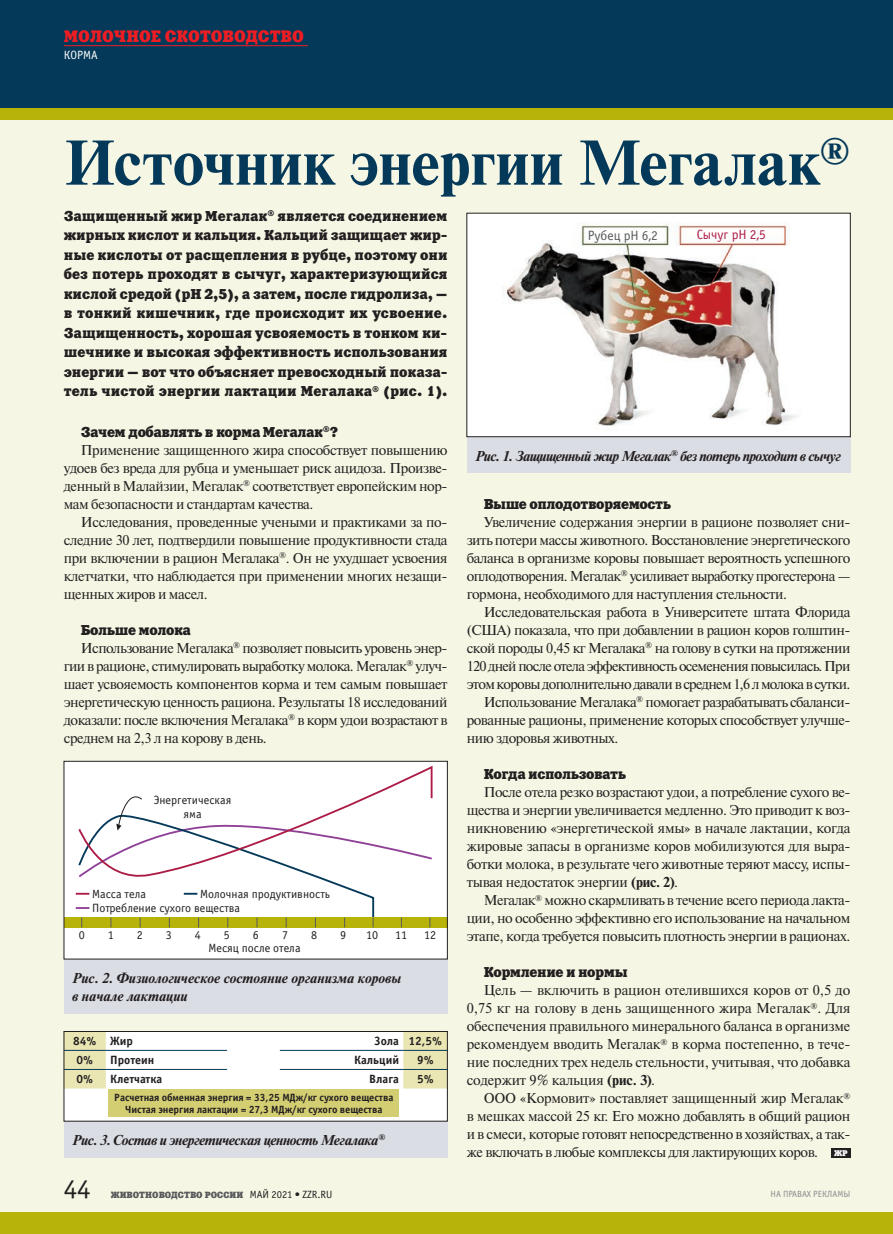
<style>
.page{position:relative;width:893px;height:1234px;background:#fff}
.page>*{position:absolute;margin:0;border:0;box-sizing:border-box;transform-origin:0 0}
.t1{font:700 63px "Newton C";letter-spacing:.005em;color:#043959}
.t2{font:27px "Officina Sans C";color:#231f20}
.t3{font:16.5px "Xenia C";color:#ee1d23}
.t4{font:14.25px/18px "Newton C";letter-spacing:-.03em;color:#231f20;text-align:justify}
.t5{font:14.25px/19.5px "Xenia C";letter-spacing:-.03em;color:#231f20;text-align:justify}
.t6{font:italic 700 14.25px "Newton C";letter-spacing:-.03em;color:#231f20}
.t7{font:italic 700 14.25px/17.2px "Newton C";color:#231f20}
.t8{font:14.25px "Newton C";letter-spacing:-.055em;color:#231f20}
.t9{font:14.25px "Newton C";letter-spacing:-.05em;color:#231f20}
.t10{font:13.5px "Officina Sans C";color:#585a5c}
.t11{font:13.5px "Officina Sans C";color:#ac1c46}
.t12{font:12px/14.2px "Officina Sans C";color:#231f20;text-align:center}
.t13{font:700 12px "Officina Sans C";color:#231f20}
.t14{font:12px "Officina Sans C";color:#fff}
.t15{font:700 10.5px/12px "Officina Sans C";letter-spacing:-.01em;color:#231f20;text-align:center}
.t16{font:9px "Xenia C";color:#57585a}
.t17{font:9px "Officina Sans C";color:#8a8c8f}
.s1{font-family:"Officina Sans C";font-size:10.5px;color:#231f20}
.s2{font-weight:700}
.s3{font-family:"Xenia C";font-size:8.25px;color:#fff}
</style>
<div class="page">
<div style="left:0;top:0;width:893px;height:1233px;background:#f6f6e4"></div>
<div style="left:64px;top:1031px;width:383px;height:89px;background:#fff"></div>
<div style="left:64px;top:761px;width:383px;height:197px;background:#fff"></div>
<div style="left:0;top:107px;width:893px;height:13px;background:#b8b309"></div>
<div style="left:831px;top:1147px;width:19px;height:10px;background:#231f20"></div>
<div style="left:0;top:0;width:893px;height:107px;background:#043959"></div>
<div style="left:0;top:1212px;width:893px;height:21px;background:#b8b309"></div>
<svg style="left:66px;top:1033px;width:380px;height:55px"></svg>
<hr style="left:64px;top:1049px;width:42px;height:1px;background:#043959">
<hr style="left:106px;top:1049px;width:121px;height:1px;background:#043959">
<hr style="left:280px;top:1049px;width:123px;height:1px;background:#043959">
<hr style="left:403px;top:1049px;width:45px;height:1px;background:#043959">
<hr style="left:64px;top:1068px;width:42px;height:1px;background:#043959">
<hr style="left:106px;top:1068px;width:121px;height:1px;background:#043959">
<hr style="left:280px;top:1068px;width:123px;height:1px;background:#043959">
<hr style="left:403px;top:1068px;width:45px;height:1px;background:#043959">
<div style="left:109px;top:1089px;width:290px;height:27px;background:#d4ce73"></div>
<div style="left:64px;top:1121px;width:384px;height:36px;background:#dbdde4"></div>
<div style="left:64px;top:1031px;width:384px;height:90px;border:1px solid #231f20"></div>
<hr style="left:64px;top:45px;width:244px;height:1px;background:#ee1d23">
<div style="left:467px;top:437px;width:383px;height:36px;background:#dbdde4"></div>
<div style="left:467px;top:213px;width:383px;height:223px;background:#fff"></div>
<img style="left:502px;top:223px;width:295px;height:203px">
<div style="left:467px;top:213px;width:383px;height:224px;border:1px solid #231f20"></div>
<div style="left:64px;top:959px;width:384px;height:54px;background:#dbdde4"></div>
<svg style="left:67px;top:767px;width:378px;height:161px"></svg>
<div style="left:64px;top:761px;width:384px;height:198px;border:1px solid #231f20"></div>
<p class="t3" style="left:64px;top:26px;width:63px">КОРМА</p>
<p class="t3" style="left:64px;top:26px;width:242px">МОЛОЧНОЕ СКОТОВОДСТВО</p>
<p class="t14" style="left:64px;top:48px;width:36px">КОРМА</p>
<h1 class="t1" style="left:64px;top:128px;width:788px">Источник энергии Мегалак<sup>®</sup></h1>
<p class="t5" style="left:64px;top:206px;width:385px">Защищенный жир Мегалак<sup>®</sup> является соединением жирных кислот и кальция. Кальций защищает жир&shy;ные кислоты от расщепления в рубце, поэтому они без потерь проходят в сычуг, характеризующийся кислой средой (рН 2,5), а затем, после гидролиза, — в тонкий кишечник, где происходит их усвоение.<br>Защищенность, хорошая усвояемость в тонком ки&shy;шечнике и высокая эффективность использования энергии — вот что объясняет превосходный показа&shy;тель чистой энергии лактации Мегалака<sup>®</sup> (рис. 1).</p>
<p class="t10" style="left:588px;top:228px;width:72px">Рубец pH 6,2</p>
<p class="t11" style="left:697px;top:227px;width:71px">Сычуг pH 2,5</p>
<p class="t5" style="left:81px;top:422px;width:259px">Зачем добавлять в корма Мегалак<sup>®</sup>?</p>
<p class="t4" style="left:64px;top:441px;width:385px;text-indent:17px">Применение защищенного жира способствует повышению удоев без вреда для рубца и уменьшает риск ацидоза. Произве&shy;денный в Малайзии, Мегалак<sup>®</sup> соответствует европейским нор&shy;мам безопасности и стандартам качества.</p>
<p class="t4" style="left:64px;top:513px;width:385px;text-indent:17px">Исследования, проведенные учеными и практиками за по&shy;следние 30 лет, подтвердили повышение продуктивности стада при включении в рацион Мегалака<sup>®</sup>. Он не ухудшает усвоения клетчатки, что наблюдается при применении многих незащи&shy;щенных жиров и масел.</p>
<p class="t5" style="left:81px;top:620px;width:112px">Больше молока</p>
<p class="t4" style="left:64px;top:639px;width:385px;text-indent:17px">Использование Мегалака<sup>®</sup> позволяет повысить уровень энер&shy;гии в рационе, стимулировать выработку молока. Мегалак<sup>®</sup> улуч&shy;шает усвояемость компонентов корма и тем самым повышает энергетическую ценность рациона. Результаты 18 исследований доказали: после включения Мегалака<sup>®</sup> в корм удои возрастают в среднем на 2,3 л на корову в день.</p>
<p class="t12" style="left:154px;top:792px;width:79px">Энергетическая яма</p>
<p class="t12" style="left:92px;top:886px;width:55px">Масса тела</p>
<p class="t12" style="left:92px;top:886px;width:240px;text-align:left;text-indent:108px">Молочная продуктивность<br>Потребление сухого вещества</p>
<p class="t12" style="left:79px;top:928px;width:7px">0</p>
<p class="t12" style="left:108px;top:928px;width:7px">1</p>
<p class="t12" style="left:137px;top:928px;width:7px">2</p>
<p class="t12" style="left:166px;top:928px;width:7px">3</p>
<p class="t12" style="left:195px;top:928px;width:7px">4</p>
<p class="t12" style="left:224px;top:928px;width:7px">5</p>
<p class="t12" style="left:253px;top:928px;width:7px">6</p>
<p class="t12" style="left:282px;top:928px;width:7px">7</p>
<p class="t12" style="left:311px;top:928px;width:7px">8</p>
<p class="t12" style="left:340px;top:928px;width:7px">9</p>
<p class="t12" style="left:366px;top:928px;width:13px">10</p>
<p class="t12" style="left:395px;top:928px;width:13px">11</p>
<p class="t12" style="left:424px;top:928px;width:13px">12</p>
<p class="t12" style="left:208px;top:940px;width:94px">Месяц после отела</p>
<p class="t7" style="left:72px;top:969px;width:330px">Рис. 2. Физиологическое состояние организма коровы в начале лактации</p>
<p class="t13" style="left:73px;top:1034px;width:61px">84% Жир</p>
<p class="t13" style="left:375px;top:1034px;width:69px">Зола 12,5%</p>
<p class="t13" style="left:76px;top:1053px;width:18px">0%</p>
<p class="t13" style="left:110px;top:1053px;width:46px">Протеин</p>
<p class="t13" style="left:354px;top:1053px;width:46px">Кальций</p>
<p class="t13" style="left:417px;top:1053px;width:18px">9%</p>
<p class="t13" style="left:76px;top:1072px;width:18px">0%</p>
<p class="t13" style="left:110px;top:1072px;width:54px">Клетчатка</p>
<p class="t13" style="left:369px;top:1072px;width:31px">Влага</p>
<p class="t13" style="left:417px;top:1072px;width:18px">5%</p>
<p class="t15" style="left:114px;top:1091px;width:281px">Расчетная обменная энергия = 33,25 МДж/кг сухого вещества<br>Чистая энергия лактации = 27,3 МДж/кг сухого вещества</p>
<p class="t6" style="left:72px;top:1132px;width:314px">Рис. 3. Состав и энергетическая ценность Мегалака<sup>®</sup></p>
<h2 class="t2" style="left:64px;top:1174px;width:28px">44</h2>
<p class="t16" style="left:111px;top:1188px;width:223px">ЖИВОТНОВОДСТВО РОССИИ <span class="s1">МАЙ 2021 • ZZR.RU</span></p>
<p class="t6" style="left:475px;top:448px;width:367px">Рис. 1. Защищенный жир Мегалак<sup>®</sup> без потерь проходит в сычуг</p>
<p class="t5" style="left:484px;top:494px;width:189px">Выше оплодотворяемость</p>
<p class="t4" style="left:467px;top:513px;width:385px;text-indent:17px">Увеличение содержания энергии в рационе позволяет сни&shy;зить потери массы животного. Восстановление энергетического баланса в организме коровы повышает вероятность успешного оплодотворения. Мегалак<sup>®</sup> усиливает выработку прогестерона — гормона, необходимого для наступления стельности.</p>
<p class="t4" style="left:484px;top:603px;width:368px">Исследовательская работа в Университете штата Флорида</p>
<p class="t4" style="left:467px;top:621px;width:385px">(США) показала, что при добавлении в рацион коров голштин-</p>
<p class="t4" style="left:467px;top:639px;width:385px">ской породы 0,45 кг Мегалака<sup>®</sup> на голову в сутки на протяжении</p>
<p class="t8" style="left:467px;top:658px;width:385px">120 дней после отела эффективность осеменения повысилась. При</p>
<p class="t9" style="left:467px;top:676px;width:385px">этом коровы дополнительно давали в среднем 1,6 л молока в сутки.</p>
<p class="t4" style="left:484px;top:693px;width:368px">Использование Мегалака<sup>®</sup> помогает разрабатывать сбаланси-</p>
<p class="t4" style="left:467px;top:711px;width:385px">рованные рационы, применение которых способствует улучше-</p>
<p class="t4" style="left:467px;top:729px;width:153px">нию здоровья животных.</p>
<p class="t5" style="left:484px;top:764px;width:144px">Когда использовать</p>
<p class="t4" style="left:467px;top:783px;width:385px;text-indent:17px">После отела резко возрастают удои, а потребление сухого ве&shy;щества и энергии увеличивается медленно. Это приводит к воз&shy;никновению «энергетической ямы» в начале лактации, когда жировые запасы в организме коров мобилизуются для выра&shy;ботки молока, в результате чего животные теряют массу, испы&shy;тывая недостаток энергии <span class="s2">(рис. 2)</span>.</p>
<p class="t4" style="left:467px;top:891px;width:385px;text-indent:17px">Мегалак<sup>®</sup> можно скармливать в течение всего периода лакта&shy;ции, но особенно эффективно его использование на начальном этапе, когда требуется повысить плотность энергии в рационах.</p>
<p class="t5" style="left:484px;top:962px;width:145px">Кормление и нормы</p>
<p class="t4" style="left:467px;top:981px;width:385px;text-indent:17px">Цель — включить в рацион отелившихся коров от 0,5 до 0,75 кг на голову в день защищенного жира Мегалак<sup>®</sup>. Для обеспечения правильного минерального баланса в организме рекомендуем вводить Мегалак<sup>®</sup> в корма постепенно, в тече&shy;ние последних трех недель стельности, учитывая, что добавка содержит 9% кальция <span class="s2">(рис. 3)</span>.</p>
<p class="t4" style="left:467px;top:1089px;width:385px;text-indent:17px">ООО «Кормовит» поставляет защищенный жир Мегалак<sup>® </sup>в мешках массой 25 кг. Его можно добавлять в общий рацион и в смеси, которые готовят непосредственно в хозяйствах, а так&shy;же включать в любые комплексы для лактирующих коров. <span class="s3">ЖР</span></p>
<p class="t17" style="left:770px;top:1188px;width:81px">НА ПРАВАХ РЕКЛАМЫ</p>
</div>
